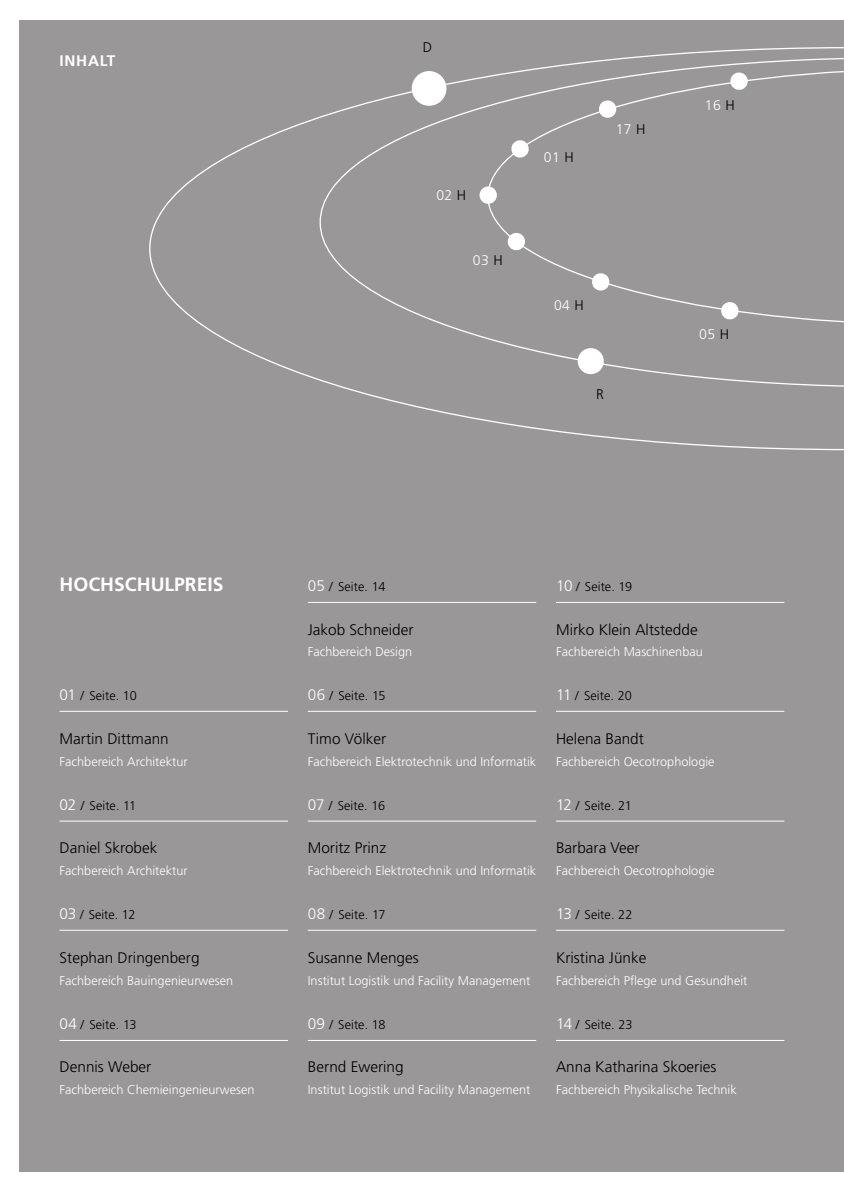
<style>
.page{position:relative;width:844px;height:1191px;background:#fff}
.page>*{position:absolute;margin:0;border:0;box-sizing:border-box;transform-origin:0 0}
.t1{font:700 19.25px "Frutiger LT Std";color:#fff}
.t2{font:300 15.4px "Frutiger LT Std";color:#000}
.t3{font:700 15.4px "Frutiger LT Std";color:#fff}
.t4{font:300 14px "Frutiger LT Std";letter-spacing:.025em;color:#fff}
.t5{font:300 14px "Frutiger LT Std";color:#000}
.t6{font:300 12.6px "Frutiger LT Std";color:#fff}
.t7{font:300 12.6px "Frutiger LT Std";letter-spacing:.005em;color:#000}
.s1{color:#000}
.s2{font-size:15.4px;color:#fff}
</style>
<div class="page">
<div style="left:20px;top:20px;width:823px;height:1151px;background:#999797"></div>
<svg style="left:149px;top:47px;width:694px;height:403px"></svg>
<div style="left:577px;top:348px;width:26px;height:26px;background:#fff;border-radius:50%"></div>
<div style="left:411px;top:71px;width:35px;height:35px;background:#fff;border-radius:50%"></div>
<svg style="left:468px;top:62px;width:375px;height:269px"></svg>
<svg style="left:591px;top:272px;width:19px;height:19px"></svg>
<svg style="left:729px;top:71px;width:19px;height:20px"></svg>
<svg style="left:598px;top:99px;width:19px;height:20px"></svg>
<svg style="left:510px;top:139px;width:19px;height:20px"></svg>
<div style="left:480px;top:187px;width:16px;height:16px;background:#fff;border-radius:50%"></div>
<div style="left:479px;top:186px;width:18px;height:18px;border:2px solid #fff;border-radius:50%"></div>
<svg style="left:506px;top:232px;width:20px;height:19px"></svg>
<svg style="left:719px;top:301px;width:20px;height:20px"></svg>
<hr style="left:308px;top:602px;width:228px;height:1px;background:#fff">
<hr style="left:556px;top:602px;width:228px;height:1px;background:#fff">
<hr style="left:308px;top:929px;width:228px;height:1px;background:#fff">
<hr style="left:60px;top:929px;width:228px;height:1px;background:#fff">
<hr style="left:556px;top:929px;width:228px;height:1px;background:#fff">
<hr style="left:308px;top:1040px;width:228px;height:1px;background:#fff">
<hr style="left:60px;top:1040px;width:228px;height:1px;background:#fff">
<hr style="left:556px;top:1040px;width:228px;height:1px;background:#fff">
<hr style="left:308px;top:711px;width:228px;height:1px;background:#fff">
<hr style="left:60px;top:711px;width:228px;height:1px;background:#fff">
<hr style="left:556px;top:711px;width:228px;height:1px;background:#fff">
<hr style="left:308px;top:820px;width:228px;height:1px;background:#fff">
<hr style="left:60px;top:820px;width:228px;height:1px;background:#fff">
<hr style="left:556px;top:820px;width:228px;height:1px;background:#fff">
<p class="t3" style="left:60px;top:51px;width:57px">Inhalt</p>
<p class="t5" style="left:423px;top:39px;width:11px">D</p>
<p class="t4" style="left:436px;top:187px;width:31px">02 <span class="s1">H</span></p>
<p class="t4" style="left:472px;top:252px;width:31px">03 <span class="s1">H</span></p>
<p class="t4" style="left:544px;top:149px;width:31px">01 <span class="s1">H</span></p>
<p class="t4" style="left:615px;top:121px;width:31px">17 <span class="s1">H</span></p>
<p class="t4" style="left:554px;top:297px;width:31px">04 <span class="s1">H</span></p>
<p class="t5" style="left:596px;top:386px;width:9px">R</p>
<p class="t4" style="left:704px;top:97px;width:31px">16 <span class="s1">H</span></p>
<p class="t4" style="left:699px;top:326px;width:31px">05 <span class="s1">H</span></p>
<h1 class="t1" style="left:60px;top:573px;width:165px">HOCHSCHULPREIS</h1>
<p class="t7" style="left:60px;top:689px;width:79px"><span class="s2">01</span> / Seite. 10</p>
<p class="t2" style="left:60px;top:730px;width:111px">Martin Dittmann</p>
<p class="t6" style="left:60px;top:754px;width:130px">Fachbereich Architektur</p>
<p class="t7" style="left:60px;top:798px;width:78px"><span class="s2">02</span> / Seite. 11</p>
<p class="t2" style="left:60px;top:839px;width:99px">Daniel Skrobek</p>
<p class="t6" style="left:60px;top:864px;width:130px">Fachbereich Architektur</p>
<p class="t7" style="left:60px;top:907px;width:77px"><span class="s2">03</span> / Seite. 12</p>
<p class="t2" style="left:60px;top:948px;width:141px">Stephan Dringenberg</p>
<p class="t6" style="left:60px;top:973px;width:175px">Fachbereich Bauingenieurwesen</p>
<p class="t7" style="left:60px;top:1017px;width:78px"><span class="s2">04</span> / Seite. 13</p>
<p class="t2" style="left:60px;top:1058px;width:93px">Dennis Weber</p>
<p class="t6" style="left:60px;top:1082px;width:196px">Fachbereich Chemieingenieurwesen</p>
<p class="t7" style="left:308px;top:579px;width:79px"><span class="s2">05</span> / Seite. 14</p>
<p class="t2" style="left:308px;top:620px;width:107px">Jakob Schneider</p>
<p class="t6" style="left:308px;top:645px;width:106px">Fachbereich Design</p>
<p class="t7" style="left:308px;top:689px;width:79px"><span class="s2">06</span> / Seite. 15</p>
<p class="t2" style="left:308px;top:730px;width:80px">Timo Völker</p>
<p class="t6" style="left:308px;top:754px;width:230px">Fachbereich Elektrotechnik und Informatik</p>
<p class="t7" style="left:308px;top:798px;width:79px"><span class="s2">07</span> / Seite. 16</p>
<p class="t2" style="left:308px;top:839px;width:80px">Moritz Prinz</p>
<p class="t6" style="left:308px;top:864px;width:230px">Fachbereich Elektrotechnik und Informatik</p>
<p class="t7" style="left:308px;top:907px;width:79px"><span class="s2">08</span> / Seite. 17</p>
<p class="t2" style="left:308px;top:948px;width:112px">Susanne Menges</p>
<p class="t6" style="left:308px;top:973px;width:224px">Institut Logistik und Facility Management</p>
<p class="t7" style="left:308px;top:1017px;width:79px"><span class="s2">09</span> / Seite. 18</p>
<p class="t2" style="left:308px;top:1058px;width:97px">Bernd Ewering</p>
<p class="t6" style="left:308px;top:1082px;width:224px">Institut Logistik und Facility Management</p>
<p class="t7" style="left:556px;top:579px;width:78px"><span class="s2">10</span> / Seite. 19</p>
<p class="t2" style="left:556px;top:620px;width:143px">Mirko Klein Altstedde</p>
<p class="t6" style="left:556px;top:645px;width:148px">Fachbereich Maschinenbau</p>
<p class="t7" style="left:556px;top:689px;width:77px"><span class="s2">11</span> / Seite. 20</p>
<p class="t2" style="left:556px;top:730px;width:89px">Helena Bandt</p>
<p class="t6" style="left:556px;top:754px;width:160px">Fachbereich Oecotrophologie</p>
<p class="t7" style="left:556px;top:798px;width:77px"><span class="s2">12</span> / Seite. 21</p>
<p class="t2" style="left:556px;top:839px;width:85px">Barbara Veer</p>
<p class="t6" style="left:556px;top:864px;width:160px">Fachbereich Oecotrophologie</p>
<p class="t7" style="left:556px;top:907px;width:78px"><span class="s2">13</span> / Seite. 22</p>
<p class="t2" style="left:556px;top:948px;width:92px">Kristina Jünke</p>
<p class="t6" style="left:556px;top:973px;width:193px">Fachbereich Pflege und Gesundheit</p>
<p class="t7" style="left:556px;top:1017px;width:78px"><span class="s2">14</span> / Seite. 23</p>
<p class="t2" style="left:556px;top:1058px;width:162px">Anna Katharina Skoeries</p>
<p class="t6" style="left:556px;top:1082px;width:182px">Fachbereich Physikalische Technik</p>
</div>
